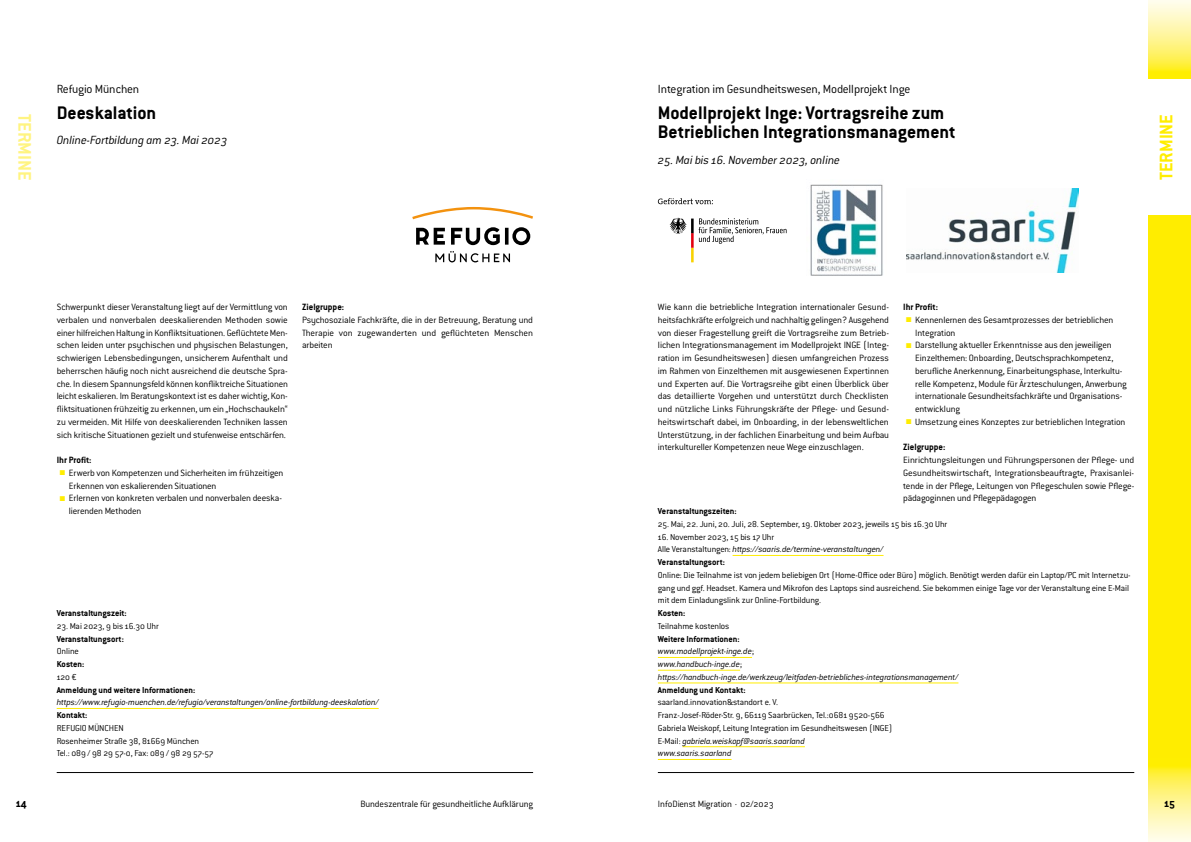
<style>
.page{position:relative;width:1191px;height:842px;background:#fff}
.page>*{position:absolute;margin:0;border:0;box-sizing:border-box;transform-origin:0 0}
.T02_Veranstaltungstitel{font:700 20px/19.1px "Conduit ITC Pro";color:#000}
.t1{font:700 20px "Conduit ITC Pro";color:#ffed00}
.t2{font:700 20px "Conduit ITC Pro";color:#fff481}
.T01_Veranstalter{font:300 13px "Conduit ITC Pro";letter-spacing:-.015em;color:#000}
.T04_Datum_der_Veranstaltung{font:italic 300 13px "Conduit ITC Pro";color:#000}
.t3{font:700 12px "Conduit ITC Pro";color:#000}
.T05_Fließtext{font:300 10px/12.7px "Conduit ITC Pro";letter-spacing:-.015em;color:#000;text-align:justify}
.T05a_Zwischenüberschrift{font:700 10px "Conduit ITC Pro";color:#000}
.T07_Daten{font:300 9.5px/12.8px "Conduit ITC Pro";letter-spacing:-.015em;color:#000}
.T07_Daten-2{font:italic 300 9.5px "Conduit ITC Pro";letter-spacing:-.015em;color:#000}
.T07_Daten-3{font:700 9.5px "Conduit ITC Pro";color:#000}
.s1{color:#ffed00}
.s2{font-style:normal}
</style>
<div class="page">
<div style="left:1148px;top:79px;width:43px;height:678px;background:#ffed00"></div>
<svg style="left:1148px;top:757px;width:43px;height:85px;background:#fff482"></svg>
<svg style="left:1148px;top:0;width:43px;height:79px;background:#fff485"></svg>
<hr style="left:658px;top:772px;width:476px;height:1px;background:#000">
<hr style="left:57px;top:772px;width:476px;height:1px;background:#000">
<div style="left:1148px;top:79px;width:43px;height:136px;background:#fff"></div>
<hr style="left:732px;top:555px;width:151px;height:1px;background:#ffed00">
<hr style="left:658px;top:657px;width:94px;height:1px;background:#ffed00">
<hr style="left:658px;top:670px;width:82px;height:1px;background:#ffed00">
<hr style="left:658px;top:683px;width:300px;height:1px;background:#ffed00">
<hr style="left:682px;top:746px;width:123px;height:1px;background:#ffed00">
<hr style="left:658px;top:759px;width:73px;height:1px;background:#ffed00">
<hr style="left:57px;top:708px;width:322px;height:1px;background:#ffed00">
<svg style="left:412px;top:207px;width:121px;height:12px"></svg>
<svg style="left:435px;top:251px;width:75px;height:11px"></svg>
<svg style="left:416px;top:227px;width:114px;height:18px"></svg>
<svg style="left:658px;top:198px;width:55px;height:6px"></svg>
<svg style="left:669px;top:218px;width:117px;height:44px"></svg>
<img style="left:810px;top:184px;width:73px;height:92px">
<img style="left:906px;top:188px;width:172px;height:84px">
<h1 class="t2" style="left:36px;top:114px;width:67px;rotate:90deg">TERMINE</h1>
<p class="T01_Veranstalter" style="left:57px;top:82px;width:84px">Refugio München</p>
<h1 class="T02_Veranstaltungstitel" style="left:57px;top:103px;width:101px">Deeskalation</h1>
<p class="T04_Datum_der_Veranstaltung" style="left:57px;top:133px;width:172px">Online-Fortbildung am 23. Mai 2023</p>
<p class="T05_Fließtext" style="left:57px;top:301px;width:233px">Schwerpunkt dieser Veranstaltung liegt auf der Vermittlung von verbalen und nonverbalen deeskalierenden Methoden sowie einer hilfreichen Haltung in Konfliktsituationen. Geflüchtete Men&shy;schen leiden unter psychischen und physischen Belastungen, schwierigen Lebensbedingungen, unsicherem Aufenthalt und beherrschen häufig noch nicht ausreichend die deutsche Spra&shy;che. In diesem Spannungsfeld können konfliktreiche Situationen leicht eskalieren. Im Beratungskontext ist es daher wichtig, Kon&shy;fliktsituationen frühzeitig zu erkennen, um ein „Hochschaukeln“ zu vermeiden. Mit Hilfe von deeskalierenden Techniken lassen sich kritische Situationen gezielt und stufenweise entschärfen.</p>
<p class="T05a_Zwischenüberschrift" style="left:57px;top:454px;width:36px">Ihr Profit:</p>
<p class="T05_Fließtext" style="left:69px;top:466px;width:216px;text-indent:-9px"><span class="s1">■</span> Erwerb von Kompetenzen und Sicherheiten im frühzeitigen<br>Erkennen von eskalierenden Situationen</p>
<p class="T05_Fließtext" style="left:69px;top:492px;width:215px;text-indent:-9px"><span class="s1">■</span> Erlernen von konkreten verbalen und nonverbalen deeska&shy;lierenden Methoden</p>
<p class="T05a_Zwischenüberschrift" style="left:302px;top:301px;width:44px">Zielgruppe:</p>
<p class="T05_Fließtext" style="left:302px;top:313px;width:233px">Psychosoziale Fachkräfte, die in der Betreuung, Beratung und Therapie von zugewanderten und geflüchteten Menschen arbeiten</p>
<p class="T07_Daten-3" style="left:57px;top:608px;width:72px">Veranstaltungszeit:</p>
<p class="T07_Daten" style="left:57px;top:620px;width:104px">23. Mai 2023, 9 bis 16.30 Uhr</p>
<p class="T07_Daten-3" style="left:57px;top:633px;width:69px">Veranstaltungsort:</p>
<p class="T07_Daten" style="left:57px;top:645px;width:24px">Online</p>
<p class="T07_Daten-3" style="left:57px;top:659px;width:29px">Kosten:</p>
<p class="T07_Daten" style="left:57px;top:671px;width:21px">120 €</p>
<p class="T07_Daten-3" style="left:57px;top:684px;width:140px">Anmeldung und weitere Informationen:</p>
<p class="T07_Daten-2" style="left:57px;top:697px;width:323px">https://www.refugio-muenchen.de/refugio/veranstaltungen/online-fortbildung-deeskalation/</p>
<p class="T07_Daten-3" style="left:57px;top:710px;width:32px">Kontakt:</p>
<p class="T07_Daten" style="left:57px;top:722px;width:69px">REFUGIO MÜNCHEN</p>
<p class="T07_Daten" style="left:57px;top:734px;width:144px">Rosenheimer Straße 38, 81669 München</p>
<p class="T07_Daten" style="left:57px;top:747px;width:158px">Tel.: 089 / 98 29 57-0, Fax: 089 / 98 29 57-57</p>
<p class="T01_Veranstalter" style="left:658px;top:82px;width:254px">Integration im Gesundheitswesen, Modellprojekt Inge</p>
<h1 class="T02_Veranstaltungstitel" style="left:658px;top:103px;width:299px">Modellprojekt Inge: Vortragsreihe zum<br>Betrieblichen Integrationsmanagement</h1>
<p class="T04_Datum_der_Veranstaltung" style="left:658px;top:152px;width:184px">25. Mai bis 16. November 2023, online</p>
<h1 class="t1" style="left:1154px;top:180px;width:67px;rotate:-90deg">TERMINE</h1>
<p class="T05_Fließtext" style="left:658px;top:301px;width:233px">Wie kann die betriebliche Integration internationaler Gesund&shy;heitsfachkräfte erfolgreich und nachhaltig gelingen? Ausgehend von dieser Fragestellung greift die Vortragsreihe zum Betrieb&shy;lichen Integrationsmanagement im Modellprojekt INGE (Integ&shy;ration im Gesundheitswesen) diesen umfangreichen Prozess im Rahmen von Einzelthemen mit ausgewiesenen Expertinnen und Experten auf. Die Vortragsreihe gibt einen Überblick über das detaillierte Vorgehen und unterstützt durch Checklisten und nützliche Links Führungskräfte der Pflege- und Gesund&shy;heitswirtschaft dabei, im Onboarding, in der lebensweltlichen Unterstützung, in der fachlichen Einarbeitung und beim Aufbau interkultureller Kompetenzen neue Wege einzuschlagen.</p>
<p class="T05a_Zwischenüberschrift" style="left:903px;top:301px;width:36px">Ihr Profit:</p>
<p class="T05_Fließtext" style="left:915px;top:313px;width:200px;text-indent:-9px"><span class="s1">■</span> Kennenlernen des Gesamtprozesses der betrieblichen<br>Integration</p>
<p class="T05_Fließtext" style="left:915px;top:339px;width:213px;text-align:left;text-indent:-9px"><span class="s1">■</span> Darstellung aktueller Erkenntnisse aus den jeweiligen Einzelthemen: Onboarding, Deutschsprachkompetenz, berufliche Anerkennung, Einarbeitungsphase, Interkultu&shy;relle Kompetenz, Module für Ärzteschulungen, Anwerbung internationale Gesundheitsfachkräfte und Organisations&shy;entwicklung</p>
<p class="T05_Fließtext" style="left:906px;top:416px;width:221px"><span class="s1">■</span> Umsetzung eines Konzeptes zur betrieblichen Integration</p>
<p class="T05a_Zwischenüberschrift" style="left:903px;top:441px;width:44px">Zielgruppe:</p>
<p class="T05_Fließtext" style="left:903px;top:454px;width:233px">Einrichtungsleitungen und Führungspersonen der Pflege- und Gesundheitswirtschaft, Integrationsbeauftragte, Praxisanlei&shy;tende in der Pflege, Leitungen von Pflegeschulen sowie Pflege&shy;pädagoginnen und Pflegepädagogen</p>
<p class="T07_Daten-3" style="left:658px;top:506px;width:80px">Veranstaltungszeiten:</p>
<p class="T07_Daten" style="left:658px;top:518px;width:291px">25. Mai, 22. Juni, 20. Juli, 28. September, 19. Oktober 2023, jeweils 15 bis 16.30 Uhr</p>
<p class="T07_Daten" style="left:658px;top:530px;width:118px">16. November 2023, 15 bis 17 Uhr</p>
<p class="T07_Daten-2" style="left:658px;top:544px;width:227px"><span class="s2">Alle Veranstaltungen:</span> https://saaris.de/termine-veranstaltungen/</p>
<p class="T07_Daten-3" style="left:658px;top:557px;width:69px">Veranstaltungsort:</p>
<p class="T07_Daten" style="left:658px;top:569px;width:474px">Online: Die Teilnahme ist von jedem beliebigen Ort (Home-Office oder Büro) möglich. Benötigt werden dafür ein Laptop/PC mit Internetzu&shy;gang und ggf. Headset. Kamera und Mikrofon des Laptops sind ausreichend. Sie bekommen einige Tage vor der Veranstaltung eine E-Mail mit dem Einladungslink zur Online-Fortbildung.</p>
<p class="T07_Daten-3" style="left:658px;top:608px;width:29px">Kosten:</p>
<p class="T07_Daten" style="left:658px;top:620px;width:73px">Teilnahme kostenlos</p>
<p class="T07_Daten-3" style="left:658px;top:633px;width:83px">Weitere Informationen:</p>
<p class="T07_Daten-2" style="left:658px;top:646px;width:98px">www.modellprojekt-inge.de<span class="s2">;</span></p>
<p class="T07_Daten-2" style="left:658px;top:659px;width:86px">www.handbuch-inge.de<span class="s2">;</span></p>
<p class="T07_Daten-2" style="left:658px;top:672px;width:302px">https://handbuch-inge.de/werkzeug/leitfaden-betriebliches-integrationsmanagement/</p>
<p class="T07_Daten-3" style="left:658px;top:684px;width:89px">Anmeldung und Kontakt:</p>
<p class="T07_Daten" style="left:658px;top:696px;width:121px">saarland.innovation&amp;standort e. V.</p>
<p class="T07_Daten" style="left:658px;top:709px;width:228px">Franz-Josef-Röder-Str. 9, 66119 Saarbrücken, Tel.:0681 9520-566</p>
<p class="T07_Daten" style="left:658px;top:722px;width:236px">Gabriela Weiskopf, Leitung Integration im Gesundheitswesen (INGE)</p>
<p class="T07_Daten-2" style="left:658px;top:736px;width:148px"><span class="s2">E-Mail:</span> gabriela.weiskopf@saaris.saarland</p>
<p class="T07_Daten-2" style="left:658px;top:748px;width:75px">www.saaris.saarland</p>
<p class="t3" style="left:16px;top:796px;width:12px">14</p>
<p class="T05_Fließtext" style="left:360px;top:798px;width:174px">Bundeszentrale für gesundheitliche Aufklärung</p>
<p class="T05_Fließtext" style="left:658px;top:798px;width:117px">InfoDienst Migration · 02/2023</p>
<p class="t3" style="left:1164px;top:796px;width:13px">15</p>
</div>
